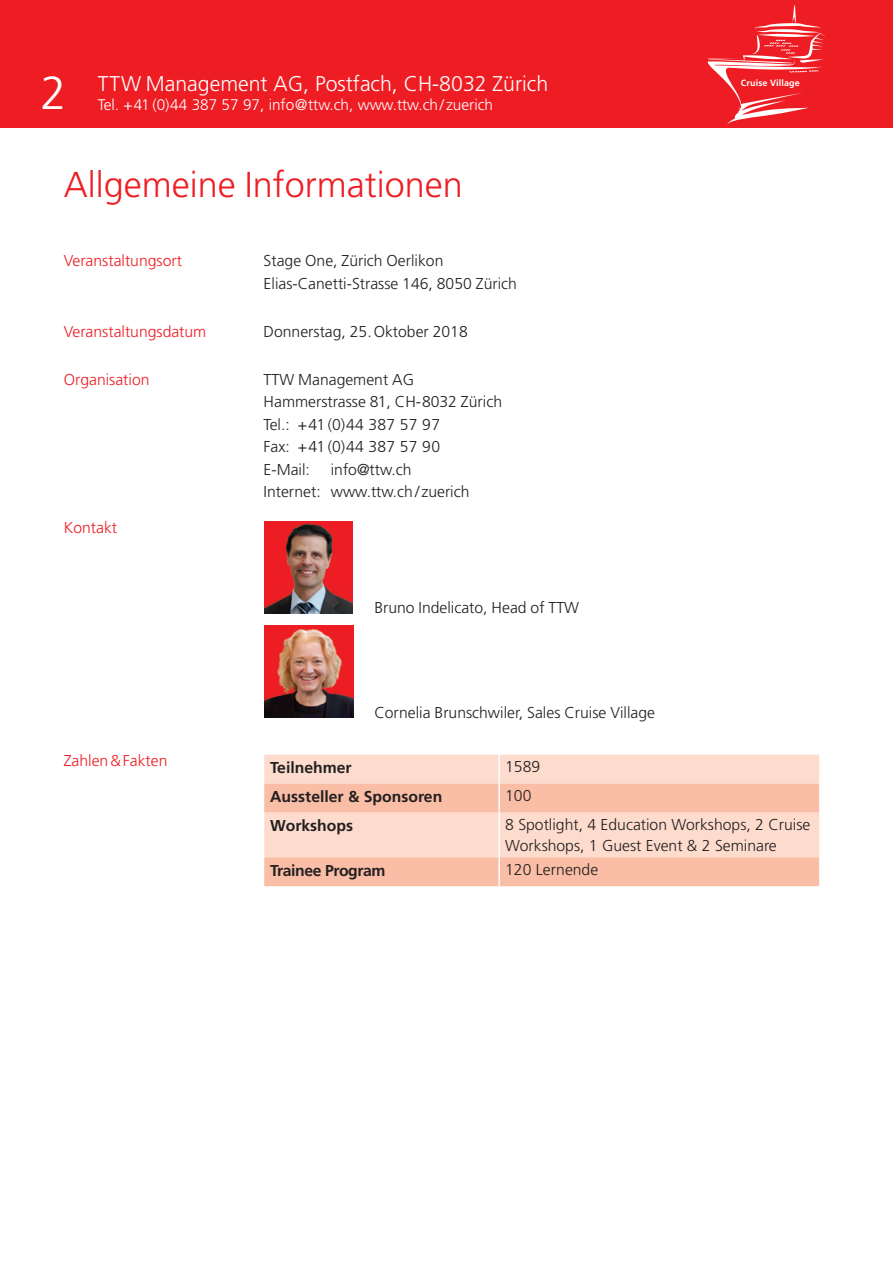
<style>
.page{position:relative;width:893px;height:1263px;background:#fff}
.page>*{position:absolute;margin:0;border:0;box-sizing:border-box;transform-origin:0 0}
.t1{font:300 46.5px "Frutiger LT";color:#fff}
.t2{font:300 36px "Frutiger LT";color:#ee1d23}
.t3{font:300 21.3px "Frutiger LT";color:#fff}
.t4{font:300 15.75px/22.5px "Frutiger LT";color:#231f20}
.t5{font:300 15.75px/21px "Frutiger";color:#231f20}
.t6{font:300 15.75px "Frutiger LT";color:#ee1d23}
.t7{font:700 15.75px "Frutiger";color:#231f20}
.t8{font:700 15.75px "Frutiger";letter-spacing:-.025em;color:#231f20}
.t9{font:300 15.3px "Frutiger LT";color:#fff}
.t10{font:700 9px "Frutiger LT";letter-spacing:.01em;color:#fff}
</style>
<div class="page">
<div style="left:0;top:0;width:893px;height:128px;background:#ee1d23"></div>
<svg style="left:707px;top:5px;width:118px;height:119px"></svg>
<img style="left:264px;top:626px;width:89px;height:92px">
<img style="left:264px;top:521px;width:89px;height:92px">
<div style="left:264px;top:755px;width:555px;height:28px;background:#fddcce"></div>
<svg style="left:264px;top:783px;width:555px;height:103px;background:#fbcbb8"></svg>
<hr style="left:498px;top:755px;width:2px;height:28px;background:#fff">
<hr style="left:498px;top:783px;width:2px;height:29px;background:#fff">
<hr style="left:498px;top:812px;width:2px;height:45px;background:#fff">
<hr style="left:498px;top:857px;width:2px;height:29px;background:#fff">
<h1 class="t1" style="left:40px;top:66px;width:27px">2</h1>
<h3 class="t3" style="left:98px;top:72px;width:452px">TTW Management AG, Postfach, CH-8032 Zürich</h3>
<p class="t9" style="left:98px;top:96px;width:397px">Tel. +41 (0)44 387 57 97, info@ttw.ch, www.ttw.ch/ zuerich</p>
<h2 class="t2" style="left:64px;top:164px;width:401px">Allgemeine Informationen</h2>
<p class="t6" style="left:64px;top:252px;width:120px">Veranstaltungsort</p>
<p class="t4" style="left:264px;top:250px;width:255px">Stage One, Zürich Oerlikon<br>Elias-Canetti-Strasse 146, 8050 Zürich</p>
<p class="t6" style="left:64px;top:322px;width:144px">Veranstaltungsdatum</p>
<p class="t4" style="left:264px;top:320px;width:206px">Donnerstag, 25.Oktober 2018</p>
<p class="t6" style="left:64px;top:370px;width:87px">Organisation</p>
<p class="t4" style="left:264px;top:368px;width:240px">TTW Management AG<br>Hammerstrasse 81, CH-8032 Zürich<br>Tel.: +41 (0)44 387 57 97<br>Fax: +41 (0)44 387 57 90<br>E-Mail:</p>
<p class="t4" style="left:264px;top:458px;width:207px;text-align:center">info@ttw.ch<br>Internet: www.ttw.ch/ zuerich</p>
<p class="t6" style="left:64px;top:518px;width:55px">Kontakt</p>
<p class="t4" style="left:374px;top:597px;width:206px">Bruno Indelicato, Head of TTW</p>
<p class="t4" style="left:374px;top:701px;width:282px">Cornelia Brunschwiler, Sales Cruise Village</p>
<p class="t10" style="left:741px;top:78px;width:60px">Cruise Village</p>
<p class="t6" style="left:64px;top:751px;width:105px">Zahlen&amp;Fakten</p>
<p class="t7" style="left:270px;top:758px;width:83px">Teilnehmer</p>
<p class="t5" style="left:505px;top:757px;width:37px">1589</p>
<p class="t7" style="left:270px;top:787px;width:174px">Aussteller &amp; Sponsoren</p>
<p class="t5" style="left:505px;top:786px;width:28px">100</p>
<p class="t7" style="left:270px;top:816px;width:84px">Workshops</p>
<p class="t5" style="left:505px;top:815px;width:307px">8 Spotlight, 4 Education Workshops, 2 Cruise<br>Workshops, 1 Guest Event &amp; 2 Seminare</p>
<p class="t8" style="left:270px;top:861px;width:117px">Trainee Program</p>
<p class="t5" style="left:505px;top:859px;width:95px">120 Lernende</p>
</div>
